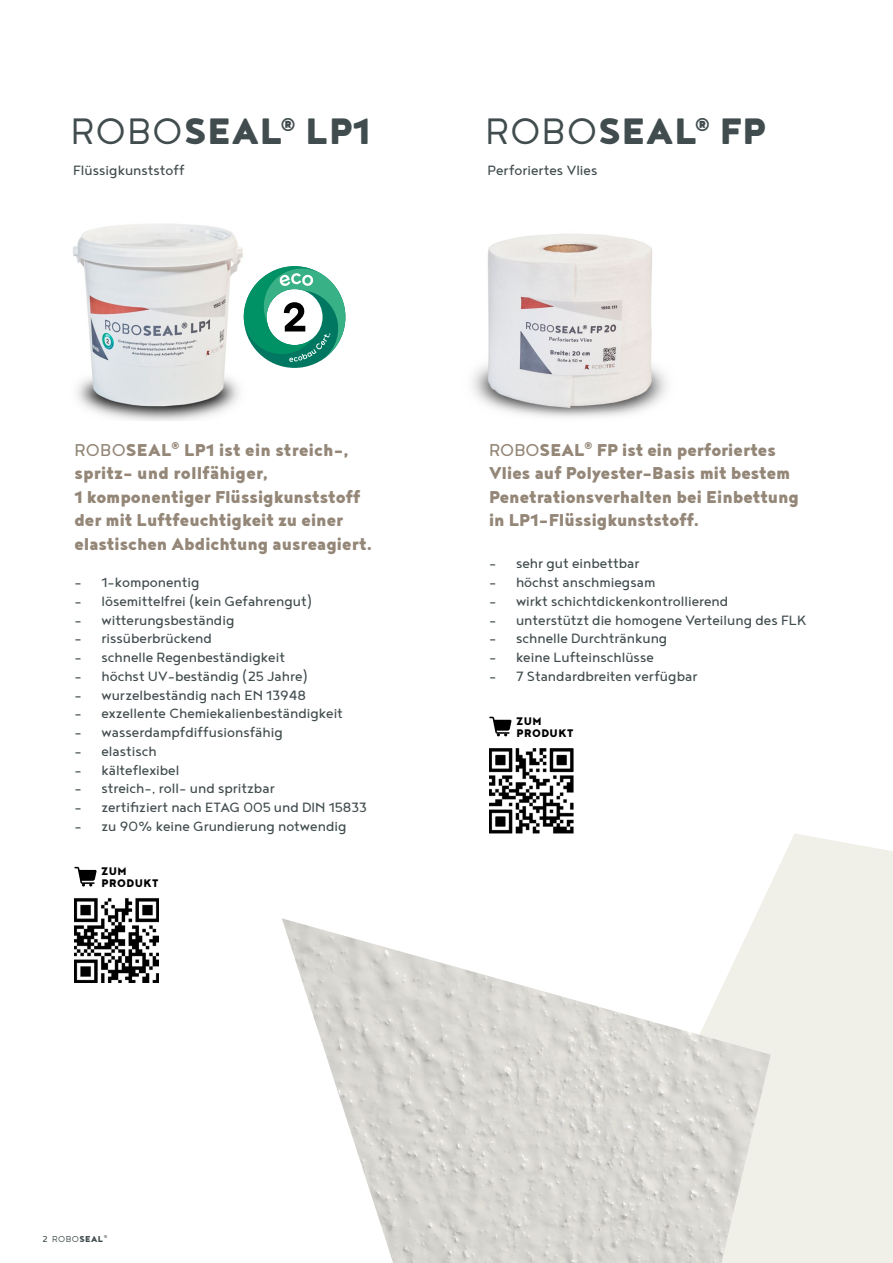
<style>
.page{position:relative;width:893px;height:1263px;background:#fff}
.page>*{position:absolute;margin:0;border:0;box-sizing:border-box;transform-origin:0 0}
.t1{font:900 45px "Noyh";letter-spacing:.02em;color:#414c4e}
.t2{font:900 21px/23.4px "Noyh";color:#948778}
.t3{font:16.5px "Noyh";color:#414c4e}
.t4{font:900 13.5px/12px "Noyh";letter-spacing:.04em;color:#000}
.t5{font:300 10.5px "Noyh";color:#414c4e}
.s1{font-weight:300}
.s2{font-weight:400}
.s3{font-weight:900}
</style>
<div class="page">
<img style="left:73px;top:223px;width:171px;height:198px">
<img style="left:472px;top:234px;width:195px;height:184px">
<svg style="left:244px;top:266px;width:101px;height:102px"></svg>
<img style="left:74px;top:898px;width:85px;height:85px">
<img style="left:489px;top:748px;width:84px;height:85px">
<div style="left:755px;top:834px;width:138px;height:429px;background:#f0efe8"></div>
<img style="left:282px;top:918px;width:489px;height:345px">
<svg style="left:74px;top:867px;width:23px;height:19px"></svg>
<svg style="left:489px;top:717px;width:23px;height:19px"></svg>
<h1 class="t1" style="left:71px;top:104px;width:302px"><span class="s1">ROBO</span>SEAL<sup>®</sup> LP1</h1>
<p class="t3" style="left:73px;top:161px;width:113px">Flüssigkunststoff</p>
<p class="t2" style="left:74px;top:438px;width:300px"><span class="s2">ROBO</span>SEAL<sup>®</sup> LP1 ist ein streich-, spritz- und rollfähiger,<br>1 komponentiger Flüssigkunststoff der mit Luftfeuchtigkeit zu einer elastischen Abdichtung ausreagiert.</p>
<p class="t3" style="left:74px;top:573px;width:127px">– 1-komponentig</p>
<p class="t3" style="left:74px;top:592px;width:239px">– lösemittelfrei (kein Gefahrengut)</p>
<p class="t3" style="left:74px;top:611px;width:162px">– witterungsbeständig</p>
<p class="t3" style="left:74px;top:629px;width:139px">– rissüberbrückend</p>
<p class="t3" style="left:74px;top:648px;width:212px">– schnelle Regenbeständigkeit</p>
<p class="t3" style="left:74px;top:667px;width:235px">– höchst UV-beständig (25 Jahre)</p>
<p class="t3" style="left:74px;top:686px;width:233px">– wurzelbeständig nach EN 13948</p>
<p class="t3" style="left:74px;top:704px;width:270px">– exzellente Chemiekalienbeständigkeit</p>
<p class="t3" style="left:74px;top:723px;width:210px">– wasserdampfdiffusionsfähig</p>
<p class="t3" style="left:74px;top:742px;width:84px">– elastisch</p>
<p class="t3" style="left:74px;top:761px;width:107px">– kälteflexibel</p>
<p class="t3" style="left:74px;top:779px;width:202px">– streich-, roll- und spritzbar</p>
<p class="t3" style="left:74px;top:798px;width:294px">– zertifiziert nach ETAG 005 und DIN 15833</p>
<p class="t3" style="left:74px;top:817px;width:274px">– zu 90% keine Grundierung notwendig</p>
<p class="t4" style="left:102px;top:865px;width:58px">ZUM<br>PRODUKT</p>
<h1 class="t1" style="left:485px;top:104px;width:282px"><span class="s1">ROBO</span>SEAL<sup>®</sup> FP</h1>
<p class="t3" style="left:488px;top:161px;width:111px">Perforiertes Vlies</p>
<p class="t2" style="left:489px;top:438px;width:312px"><span class="s2">ROBO</span>SEAL<sup>®</sup> FP ist ein perforiertes Vlies auf Polyester-Basis mit bestem Penetrationsverhalten bei Einbettung in LP1-Flüssigkunststoff.</p>
<p class="t3" style="left:489px;top:554px;width:152px">– sehr gut einbettbar</p>
<p class="t3" style="left:489px;top:573px;width:168px">– höchst anschmiegsam</p>
<p class="t3" style="left:489px;top:592px;width:241px">– wirkt schichtdickenkontrollierend</p>
<p class="t3" style="left:489px;top:611px;width:319px">– unterstützt die homogene Verteilung des FLK</p>
<p class="t3" style="left:489px;top:629px;width:180px">– schnelle Durchtränkung</p>
<p class="t3" style="left:489px;top:648px;width:166px">– keine Lufteinschlüsse</p>
<p class="t3" style="left:489px;top:667px;width:210px">– 7 Standardbreiten verfügbar</p>
<p class="t4" style="left:517px;top:715px;width:58px">ZUM<br>PRODUKT</p>
<p class="t5" style="left:43px;top:1233px;width:66px"><span class="s2">2</span> ROBO<span class="s3">SEAL</span><sup>®</sup></p>
</div>
